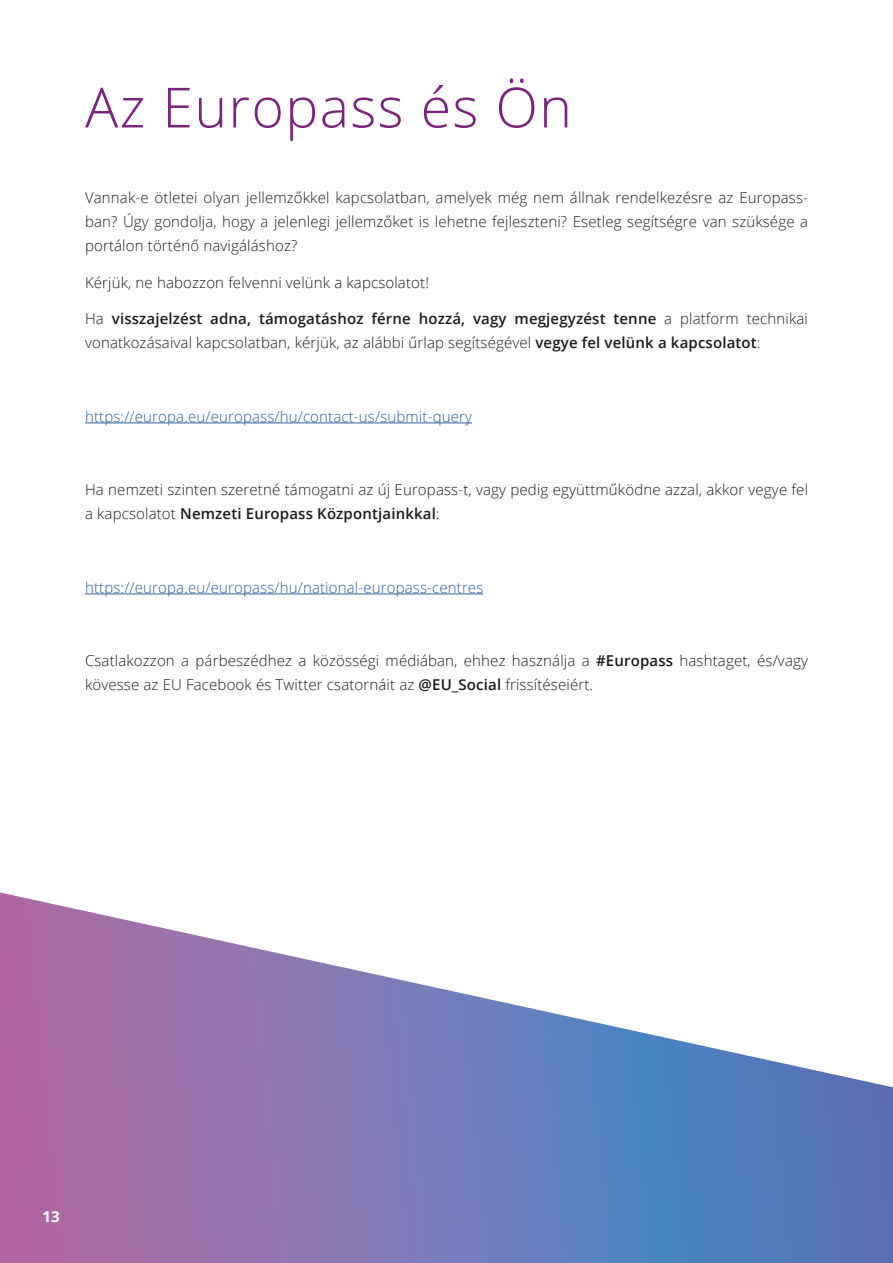
<style>
.page{position:relative;width:893px;height:1263px;background:#fff}
.page>*{position:absolute;margin:0;border:0;box-sizing:border-box;transform-origin:0 0}
.Page_Headings{font:300 55.35px "Open Sans";letter-spacing:.025em;color:#7a227e}
.Body{font:300 15px/24px "Open Sans";letter-spacing:.01em;color:#1b1b1a}
.Body-2{font:600 15px/24px "Open Sans";letter-spacing:.01em;color:#1b1b1a}
.Body-3{font:300 15px "Open Sans";letter-spacing:.01em;color:#2e5e9e}
.t1{font:700 15px "Open Sans";color:#fff}
.s1{font-weight:300}
.s2{font-weight:600}
</style>
<div class="page">
<svg style="left:0;top:892px;width:893px;height:371px"></svg>
<hr style="left:85px;top:422px;width:387px;height:1px;background:#2e5e9e">
<hr style="left:85px;top:594px;width:398px;height:1px;background:#2e5e9e">
<p class="Page_Headings" style="left:85px;top:69px;width:488px">Az Europass és Ön</p>
<p class="Body" style="left:85px;top:185px;width:724px;text-align:justify">Vannak-e ötletei olyan jellemzőkkel kapcsolatban, amelyek még nem állnak rendelkezésre az Europass&shy;ban? Úgy gondolja, hogy a jelenlegi jellemzőket is lehetne fejleszteni? Esetleg segítségre van szüksége a portálon történő navigáláshoz?</p>
<p class="Body" style="left:85px;top:270px;width:345px">Kérjük, ne habozzon felvenni velünk a kapcsolatot!</p>
<p class="Body-2" style="left:85px;top:306px;width:724px"><span class="s1">Ha</span> visszajelzést adna, támogatáshoz férne hozzá, vagy megjegyzést tenne <span class="s1">a platform technikai vonatkozásaival kapcsolatban, kérjük, az alábbi űrlap segítségével</span> vegye fel velünk a kapcsolatot<span class="s1">:</span></p>
<p class="Body-3" style="left:85px;top:406px;width:388px">https://europa.eu/europass/hu/contact-us/submit-query</p>
<p class="Body" style="left:85px;top:477px;width:724px">Ha nemzeti szinten szeretné támogatni az új Europass-t, vagy pedig együttműködne azzal, akkor vegye fel a kapcsolatot <span class="s2">Nemzeti Europass Központjainkkal</span>:</p>
<p class="Body-3" style="left:85px;top:577px;width:400px">https://europa.eu/europass/hu/national-europass-centres</p>
<p class="Body" style="left:85px;top:648px;width:724px">Csatlakozzon a párbeszédhez a közösségi médiában, ehhez használja a <span class="s2">#Europass</span> hashtaget, és/vagy kövesse az EU Facebook és Twitter csatornáit az <span class="s2">@EU_Social</span> frissítéseiért.</p>
<p class="t1" style="left:43px;top:1205px;width:19px">13</p>
</div>
